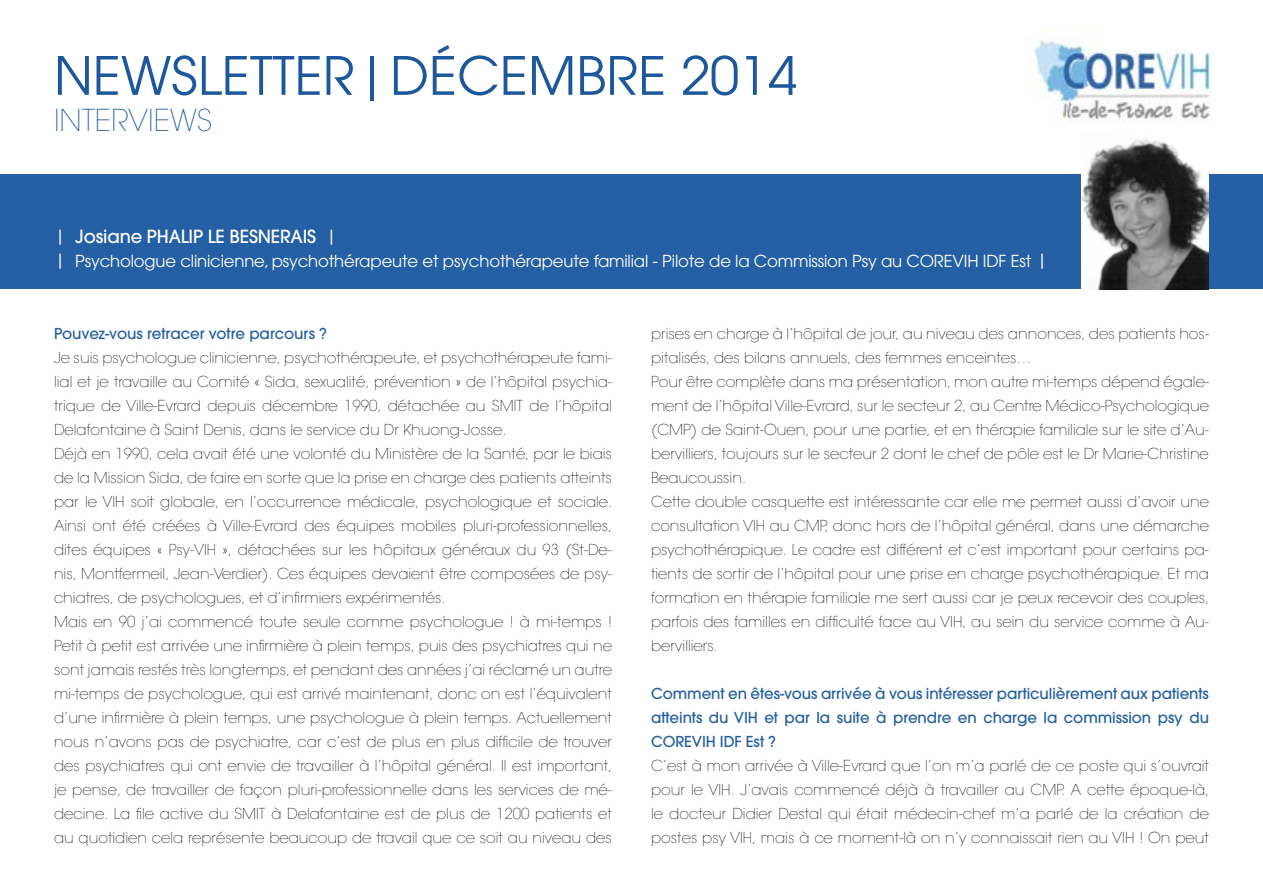
<style>
.page{position:relative;width:1263px;height:893px;background:#fff}
.page>*{position:absolute;margin:0;border:0;box-sizing:border-box;transform-origin:0 0}
.t1{font:52.5px "Avant Garde";color:#1d589c}
.t2{font:200 30px "Avant Garde";color:#1d589c}
.t3{font:500 18px "Avant Garde";letter-spacing:-.01em;color:#fff}
.t4{font:16.5px "Avant Garde";letter-spacing:-.01em;color:#fff}
.t5{font:200 15px/24px "Avant Garde";color:#000}
.t6{font:500 15px/24px "Avant Garde";letter-spacing:-.005em;color:#2460a3;text-align:justify}
.s1{font-weight:400}
.s2{font-size:18px}
</style>
<div class="page">
<div style="left:0;top:174px;width:1263px;height:115px;background:#2460a3"></div>
<img style="left:1034px;top:37px;width:177px;height:85px">
<img style="left:1081px;top:138px;width:128px;height:151px">
<h1 class="t1" style="left:54px;top:45px;width:745px">NEWSLETTER|DÉCEMBRE 2014</h1>
<h2 class="t2" style="left:54px;top:102px;width:160px">INTERVIEWS</h2>
<p class="t3" style="left:54px;top:225px;width:285px"><span class="s1">|</span> Josiane PHALIP LE BESNERAIS <span class="s1">|</span></p>
<p class="t4" style="left:54px;top:251px;width:995px"><span class="s2">|</span> Psychologue clinicienne, psychothérapeute et psychothérapeute familial - Pilote de la Commission Psy au COREVIH IDF Est <span class="s2">|</span></p>
<p class="t6" style="left:54px;top:322px;width:274px">Pouvez-vous retracer votre parcours ?</p>
<p class="t5" style="left:54px;top:346px;width:560px">Je suis psychologue clinicienne, psychothérapeute, et psychothérapeute fami&shy;lial et je travaille au Comité « Sida, sexualité, prévention » de l’hôpital psychia&shy;trique de Ville-Evrard depuis décembre 1990, détachée au SMIT de l’hôpital Delafontaine à Saint Denis, dans le service du Dr Khuong-Josse.<br>Déjà en 1990, cela avait été une volonté du Ministère de la Santé, par le biais de la Mission Sida, de faire en sorte que la prise en charge des patients atteints par le VIH soit globale, en l’occurrence médicale, psychologique et sociale.<br>Ainsi ont été créées à Ville-Evrard des équipes mobiles pluri-professionnelles, dites équipes « Psy-VIH », détachées sur les hôpitaux généraux du 93 (St-De&shy;nis, Montfermeil, Jean-Verdier). Ces équipes devaient être composées de psy&shy;chiatres, de psychologues, et d’infirmiers expérimentés.<br>Mais en 90 j’ai commencé toute seule comme psychologue ! à mi-temps !<br>Petit à petit est arrivée une infirmière à plein temps, puis des psychiatres qui ne sont jamais restés très longtemps, et pendant des années j’ai réclamé un autre mi-temps de psychologue, qui est arrivé maintenant, donc on est l’équivalent d’une infirmière à plein temps, une psychologue à plein temps. Actuellement nous n’avons pas de psychiatre, car c’est de plus en plus difficile de trouver des psychiatres qui ont envie de travailler à l’hôpital général. Il est important, je pense, de travailler de façon pluri-professionnelle dans les services de mé&shy;decine. La file active du SMIT à Delafontaine est de plus de 1200 patients et au quotidien cela représente beaucoup de travail que ce soit au niveau des</p>
<p class="t5" style="left:651px;top:322px;width:560px">prises en charge à l’hôpital de jour, au niveau des annonces, des patients hos&shy;pitalisés, des bilans annuels, des femmes enceintes…<br>Pour être complète dans ma présentation, mon autre mi-temps dépend égale&shy;ment de l’hôpital Ville-Evrard, sur le secteur 2, au Centre Médico-Psychologique (CMP) de Saint-Ouen, pour une partie, et en thérapie familiale sur le site d’Au&shy;bervilliers, toujours sur le secteur 2 dont le chef de pôle est le Dr Marie-Christine Beaucoussin.<br>Cette double casquette est intéressante car elle me permet aussi d’avoir une consultation VIH au CMP, donc hors de l’hôpital général, dans une démarche psychothérapique. Le cadre est différent et c’est important pour certains pa&shy;tients de sortir de l’hôpital pour une prise en charge psychothérapique. Et ma formation en thérapie familiale me sert aussi car je peux recevoir des couples, parfois des familles en difficulté face au VIH, au sein du service comme à Au&shy;bervilliers.</p>
<p class="t6" style="left:651px;top:682px;width:559px">Comment en êtes-vous arrivée à vous intéresser particulièrement aux patients atteints du VIH et par la suite à prendre en charge la commission psy du COREVIH IDF Est ?</p>
<p class="t5" style="left:651px;top:754px;width:560px;text-align:justify">C’est à mon arrivée à Ville-Evrard que l’on m’a parlé de ce poste qui s’ouvrait pour le VIH. J’avais commencé déjà à travailler au CMP. A cette époque-là, le docteur Didier Destal qui était médecin-chef m’a parlé de la création de postes psy VIH, mais à ce moment-là on n’y connaissait rien au VIH ! On peut</p>
</div>
